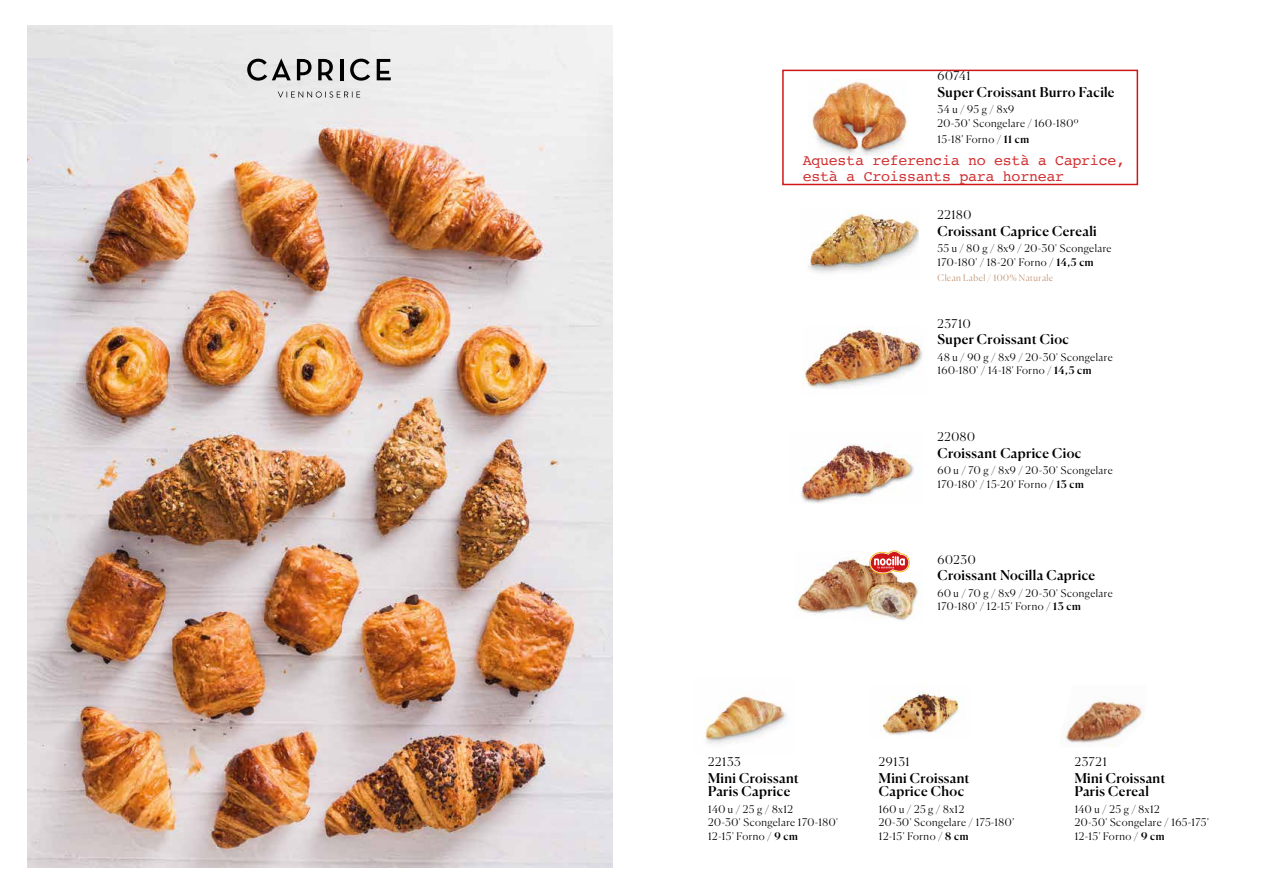
<style>
.page{position:relative;width:1276px;height:893px;background:#fff}
.page>*{position:absolute;margin:0;border:0;box-sizing:border-box;transform-origin:0 0}
.t1{font:15px/16.5px "Courier";letter-spacing:-.02em;color:#d02d2f}
.t2{font:500 13.5px/13.5px "Canela";letter-spacing:.025em;color:#000}
.t3{font:300 12px "Canela";letter-spacing:.06em;color:#000}
.t4{font:300 10.5px/13.5px "Canela";letter-spacing:.05em;color:#000}
.t5{font:300 9px "Canela";letter-spacing:.05em;color:#c09473}
.s1{font-weight:500}
</style>
<div class="page">
<div style="left:782px;top:70px;width:356px;height:115px;border:2px solid #cd1719"></div>
<img style="left:812px;top:80px;width:96px;height:75px">
<img style="left:808px;top:213px;width:110px;height:61px">
<img style="left:801px;top:443px;width:114px;height:61px">
<img style="left:802px;top:326px;width:121px;height:63px">
<img style="left:1060px;top:696px;width:83px;height:51px">
<img style="left:880px;top:690px;width:80px;height:45px">
<img style="left:705px;top:696px;width:82px;height:48px">
<img style="left:28px;top:26px;width:584px;height:841px">
<img style="left:794px;top:551px;width:75px;height:62px">
<img style="left:854px;top:571px;width:64px;height:49px">
<svg style="left:869px;top:550px;width:40px;height:24px"></svg>
<svg style="left:278px;top:91px;width:82px;height:7px"></svg>
<svg style="left:247px;top:59px;width:44px;height:22px"></svg>
<svg style="left:297px;top:59px;width:14px;height:21px"></svg>
<svg style="left:318px;top:59px;width:15px;height:21px"></svg>
<hr style="left:340px;top:59px;width:3px;height:21px;background:#000">
<svg style="left:350px;top:59px;width:20px;height:22px"></svg>
<svg style="left:377px;top:59px;width:14px;height:21px"></svg>
<p class="t3" style="left:937px;top:66px;width:35px">60741</p>
<p class="t2" style="left:937px;top:84px;width:179px">Super Croissant Burro Facile</p>
<p class="t4" style="left:937px;top:102px;width:143px">34 u / 95 g / 8x9<br>20-30’ Scongelare / 160-180º</p>
<p class="t4" style="left:937px;top:132px;width:93px">15-18’ Forno / <span class="s1">11 cm</span></p>
<h1 class="t1" style="left:803px;top:152px;width:324px">Aquesta referencia no està a Caprice, està a Croissants para hornear</h1>
<p class="t3" style="left:937px;top:205px;width:35px">22180</p>
<p class="t2" style="left:937px;top:223px;width:161px">Croissant Caprice Cereali</p>
<p class="t4" style="left:937px;top:241px;width:176px">55 u / 80 g / 8x9 / 20-30' Scongelare<br>170-180' / 18-20' Forno / <span class="s1">14,5 cm</span></p>
<p class="t5" style="left:937px;top:270px;width:117px">Clean Label / 100% Naturale</p>
<p class="t3" style="left:937px;top:314px;width:35px">23710</p>
<p class="t2" style="left:937px;top:332px;width:133px">Super Croissant Cioc</p>
<p class="t4" style="left:937px;top:349px;width:177px">48 u / 90 g / 8x9 / 20-30' Scongelare<br>160-180' / 14-18' Forno / <span class="s1">14,5 cm</span></p>
<p class="t3" style="left:937px;top:427px;width:39px">22080</p>
<p class="t2" style="left:937px;top:445px;width:145px">Croissant Caprice Cioc</p>
<p class="t4" style="left:937px;top:463px;width:177px">60 u / 70 g / 8x9 / 20-30' Scongelare<br>170-180' / 15-20' Forno / <span class="s1">13 cm</span></p>
<p class="t3" style="left:937px;top:550px;width:40px">60230</p>
<p class="t2" style="left:937px;top:567px;width:159px">Croissant Nocilla Caprice</p>
<p class="t4" style="left:937px;top:585px;width:177px">60 u / 70 g / 8x9 / 20-30' Scongelare<br>170-180' / 12-15' Forno / <span class="s1">13 cm</span></p>
<p class="t3" style="left:708px;top:752px;width:34px">22133</p>
<p class="t2" style="left:708px;top:770px;width:92px">Mini Croissant<br>Paris Caprice</p>
<p class="t4" style="left:708px;top:801px;width:131px">140 u / 25 g / 8x12<br>20-30' Scongelare 170-180'<br>12-15' Forno / <span class="s1">9 cm</span></p>
<p class="t3" style="left:879px;top:752px;width:32px">29131</p>
<p class="t2" style="left:879px;top:770px;width:92px">Mini Croissant<br>Caprice Choc</p>
<p class="t4" style="left:879px;top:801px;width:137px">160 u / 25 g / 8x12<br>20-30' Scongelare / 175-180’<br>12-15' Forno / <span class="s1">8 cm</span></p>
<p class="t3" style="left:1074px;top:752px;width:33px">23721</p>
<p class="t2" style="left:1074px;top:770px;width:92px">Mini Croissant<br>Paris Cereal</p>
<p class="t4" style="left:1074px;top:801px;width:136px">140 u / 25 g / 8x12<br>20-30' Scongelare / 165-175’<br>12-15' Forno / <span class="s1">9 cm</span></p>
</div>
